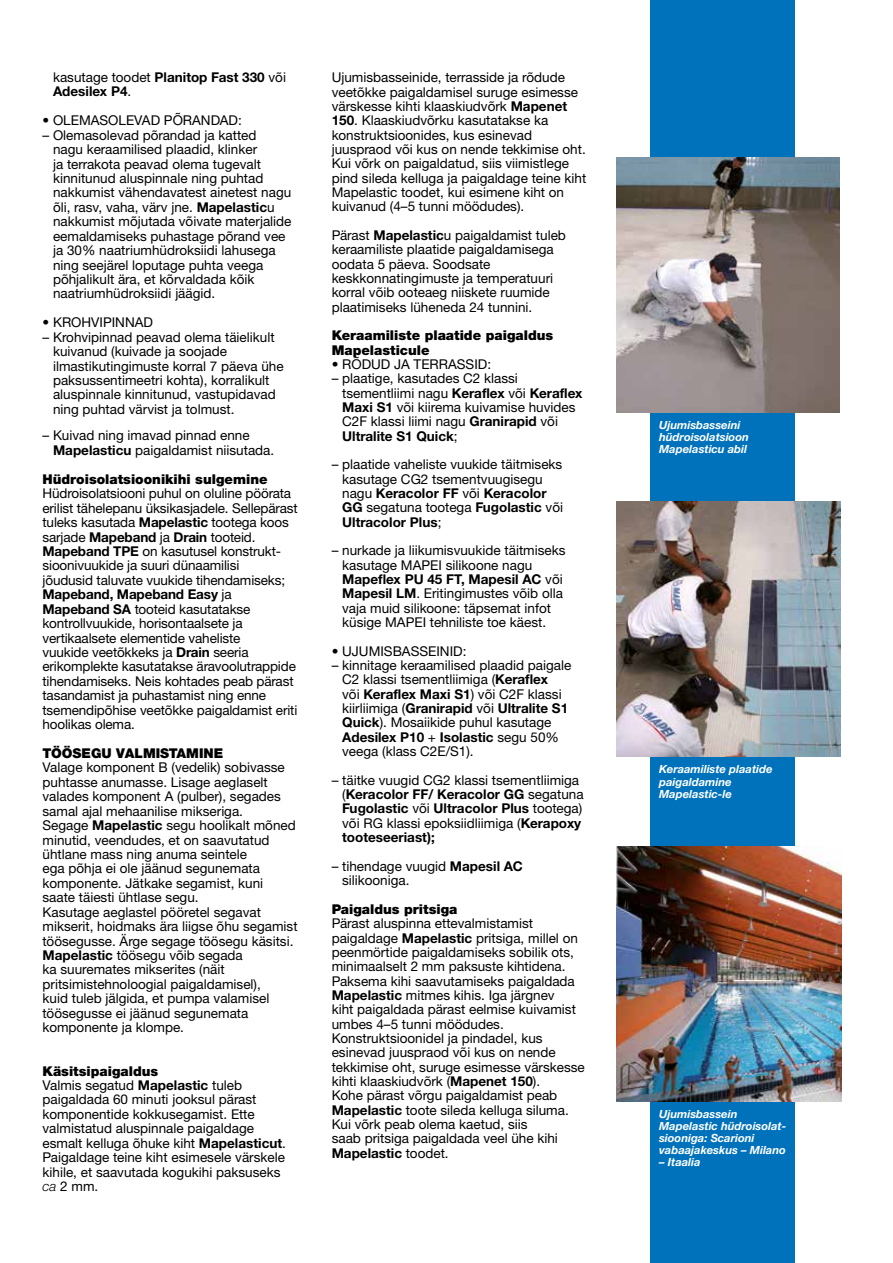
<style>
.page{position:relative;width:893px;height:1263px;background:#fff}
.page>*{position:absolute;margin:0;border:0;box-sizing:border-box;transform-origin:0 0}
.t1{font:13.5px/14.4px "Helvetica Neue LTW1 G";color:#000}
.t2{font:900 13.5px/14.4px "Helvetica Neue LTW1 G";color:#000}
.t3{font:700 13.5px/14.4px "Helvetica Neue LTW1 G";color:#000}
.t4{font:italic 700 11.25px/12px "Helvetica Neue LTW1 G";color:#fff}
.s1{font-weight:400}
.s2{font-weight:700}
.s3{font-weight:900}
.s4{font-weight:300;font-style:italic}
</style>
<div class="page">
<div style="left:651px;top:0;width:144px;height:1263px;background:#0072bb"></div>
<img style="left:617px;top:502px;width:223px;height:255px">
<img style="left:617px;top:157px;width:222px;height:255px">
<img style="left:617px;top:846px;width:225px;height:255px">
<p class="t3" style="left:53px;top:70px;width:234px"><span class="s1">kasutage toodet</span> Planitop Fast 330 <span class="s1">või<br></span>Adesilex P4<span class="s1">.</span></p>
<p class="t1" style="left:43px;top:113px;width:201px">• OLEMASOLEVAD PÕRANDAD:</p>
<p class="t1" style="left:53px;top:128px;width:240px;text-indent:-11px">– Olemasolevad põrandad ja katted<br>nagu keraamilised plaadid, klinker<br>ja terrakota peavad olema tugevalt kinnitunud aluspinnale ning puhtad nakkumist vähendavatest ainetest nagu õli, rasv, vaha, värv jne. <span class="s2">Mapelastic</span>u nakkumist mõjutada võivate materjalide eemaldamiseks puhastage põrand vee ja 30% naatriumhüdroksiidi lahusega ning seejärel loputage puhta veega põhjalikult ära, et kõrvaldada kõik naatriumhüdroksiidi jäägid.</p>
<p class="t1" style="left:43px;top:315px;width:112px">• KROHVIPINNAD</p>
<p class="t1" style="left:53px;top:330px;width:232px;text-indent:-11px">– Krohvipinnad peavad olema täielikult kuivanud (kuivade ja soojade ilmastikutingimuste korral 7 päeva ühe paksussentimeetri kohta), korralikult aluspinnale kinnitunud, vastupidavad ning puhtad värvist ja tolmust.</p>
<p class="t1" style="left:53px;top:428px;width:223px;text-indent:-11px">– Kuivad ning imavad pinnad enne<br><span class="s2">Mapelasticu</span> paigaldamist niisutada.</p>
<p class="t2" style="left:43px;top:472px;width:227px">Hüdroisolatsioonikihi sulgemine</p>
<p class="t1" style="left:43px;top:486px;width:257px">Hüdroisolatsiooni puhul on oluline pöörata erilist tähelepanu üksikasjadele. Sellepärast tuleks kasutada <span class="s2">Mapelastic</span> tootega koos sarjade <span class="s2">Mapeband</span> ja <span class="s2">Drain</span> tooteid.<br><span class="s2">Mapeband TPE</span> on kasutusel konstrukt&shy;sioonivuukide ja suuri dünaamilisi<br>jõudusid taluvate vuukide tihendamiseks; <span class="s2">Mapeband, Mapeband Easy</span> ja <span class="s2">Mapeband SA</span> tooteid kasutatakse kontrollvuukide, horisontaalsete ja vertikaalsete elementide vaheliste<br>vuukide veetõkkeks ja <span class="s2">Drain</span> seeria erikomplekte kasutatakse äravoolutrappide tihendamiseks. Neis kohtades peab pärast tasandamist ja puhastamist ning enne tsemendipõhise veetõkke paigaldamist eriti hoolikas olema.</p>
<p class="t2" style="left:43px;top:746px;width:182px">TÖÖSEGU VALMISTAMINE</p>
<p class="t1" style="left:43px;top:760px;width:257px">Valage komponent B (vedelik) sobivasse puhtasse anumasse. Lisage aeglaselt valades komponent A (pulber), segades samal ajal mehaanilise mikseriga.<br>Segage <span class="s2">Mapelastic</span> segu hoolikalt mõned minutid, veendudes, et on saavutatud ühtlane mass ning anuma seintele<br>ega põhja ei ole jäänud segunemata komponente. Jätkake segamist, kuni saate täiesti ühtlase segu.<br>Kasutage aeglastel pööretel segavat mikserit, hoidmaks ära liigse õhu segamist töösegusse. Ärge segage töösegu käsitsi.<br><span class="s2">Mapelastic</span> töösegu võib segada<br>ka suuremates mikserites (näit pritsimistehnoloogial paigaldamisel),<br>kuid tuleb jälgida, et pumpa valamisel töösegusse ei jäänud segunemata komponente ja klompe.</p>
<p class="t1" style="left:43px;top:1063px;width:245px"><span class="s3">Käsitsipaigaldus<br></span>Valmis segatud <span class="s2">Mapelastic</span> tuleb paigaldada 60 minuti jooksul pärast komponentide kokkusegamist. Ette valmistatud aluspinnale paigaldage esmalt kelluga õhuke kiht <span class="s2">Mapelasticut</span>.<br>Paigaldage teine kiht esimesele värskele kihile, et saavutada kogukihi paksuseks <span class="s4">ca</span> 2 mm.</p>
<p class="t1" style="left:332px;top:70px;width:256px">Ujumisbasseinide, terrasside ja rõdude veetõkke paigaldamisel suruge esimesse värskesse kihti klaaskiudvõrk <span class="s2">Mapenet 150</span>. Klaaskiudvõrku kasutatakse ka konstruktsioonides, kus esinevad juuspraod või kus on nende tekkimise oht.<br>Kui võrk on paigaldatud, siis viimistlege pind sileda kelluga ja paigaldage teine kiht Mapelastic toodet, kui esimene kiht on kuivanud (4–5 tunni möödudes).</p>
<p class="t1" style="left:332px;top:228px;width:236px">Pärast <span class="s2">Mapelastic</span>u paigaldamist tuleb keraamiliste plaatide paigaldamisega oodata 5 päeva. Soodsate keskkonnatingimuste ja temperatuuri korral võib ooteaeg niiskete ruumide plaatimiseks lüheneda 24 tunnini.</p>
<p class="t2" style="left:332px;top:328px;width:223px">Keraamiliste plaatide paigaldus<br>Mapelasticule</p>
<p class="t1" style="left:332px;top:357px;width:161px">• RÕDUD JA TERRASSID:</p>
<p class="t1" style="left:342px;top:371px;width:242px;text-indent:-11px">– plaatige, kasutades C2 klassi tsementliimi nagu <span class="s2">Keraflex</span> või <span class="s2">Keraflex Maxi S1</span> või kiirema kuivamise huvides C2F klassi liimi nagu <span class="s2">Granirapid</span> või <span class="s2">Ultralite S1 Quick</span>;</p>
<p class="t1" style="left:342px;top:457px;width:222px;text-indent:-11px">– plaatide vaheliste vuukide täitmiseks kasutage CG2 tsementvuugisegu nagu <span class="s2">Keracolor FF</span> või <span class="s2">Keracolor<br>GG</span> segatuna tootega <span class="s2">Fugolastic</span> või<br><span class="s2">Ultracolor Plus</span>;</p>
<p class="t1" style="left:342px;top:543px;width:225px;text-indent:-11px">– nurkade ja liikumisvuukide täitmiseks kasutage MAPEI silikoone nagu <span class="s2">Mapeflex PU 45 FT, Mapesil AC</span> või <span class="s2">Mapesil LM</span>. Eritingimustes võib olla vaja muid silikoone: täpsemat infot küsige MAPEI tehniliste toe käest.</p>
<p class="t1" style="left:332px;top:644px;width:136px">• UJUMISBASSEINID:</p>
<p class="t1" style="left:342px;top:658px;width:231px;text-indent:-11px">– kinnitage keraamilised plaadid paigale C2 klassi tsementliimiga (<span class="s2">Keraflex<br></span>või <span class="s2">Keraflex Maxi S1</span>) või C2F klassi kiirliimiga (<span class="s2">Granirapid</span> või <span class="s2">Ultralite S1<br>Quick</span>). Mosaiikide puhul kasutage <span class="s2">Adesilex P10</span> + <span class="s2">Isolastic</span> segu 50% veega (klass C2E/S1).</p>
<p class="t1" style="left:342px;top:773px;width:243px;text-indent:-11px">– täitke vuugid CG2 klassi tsementliimiga (<span class="s2">Keracolor FF/ Keracolor GG</span> segatuna <span class="s2">Fugolastic</span> või <span class="s2">Ultracolor Plus</span> tootega) või RG klassi epoksiidliimiga (<span class="s2">Kerapoxy tooteseeriast);</span></p>
<p class="t1" style="left:342px;top:859px;width:182px;text-indent:-11px">– tihendage vuugid <span class="s2">Mapesil AC </span>silikooniga.</p>
<p class="t2" style="left:332px;top:902px;width:127px">Paigaldus pritsiga</p>
<p class="t1" style="left:332px;top:916px;width:255px">Pärast aluspinna ettevalmistamist paigaldage <span class="s2">Mapelastic</span> pritsiga, millel on peenmörtide paigaldamiseks sobilik ots, minimaalselt 2 mm paksuste kihtidena.<br>Paksema kihi saavutamiseks paigaldada <span class="s2">Mapelastic</span> mitmes kihis. Iga järgnev<br>kiht paigaldada pärast eelmise kuivamist umbes 4–5 tunni möödudes.<br>Konstruktsioonidel ja pindadel, kus esinevad juuspraod või kus on nende tekkimise oht, suruge esimesse värskesse kihti klaaskiudvõrk (<span class="s2">Mapenet 150</span>).<br>Kohe pärast võrgu paigaldamist peab <span class="s2">Mapelastic</span> toote sileda kelluga siluma.<br>Kui võrk peab olema kaetud, siis<br>saab pritsiga paigaldada veel ühe kihi <span class="s2">Mapelastic</span> toodet.</p>
<p class="t4" style="left:659px;top:419px;width:91px">Ujumisbasseini hüdroisolatsioon<br>Mapelasticu abil</p>
<p class="t4" style="left:659px;top:763px;width:115px">Keraamiliste plaatide paigaldamine<br>Mapelastic-le</p>
<p class="t4" style="left:659px;top:1108px;width:129px">Ujumisbassein<br>Mapelastic hüdroisolat&shy;siooniga: Scarioni vabaajakeskus – Milano</p>
<p class="t4" style="left:659px;top:1156px;width:43px">– Itaalia</p>
</div>
